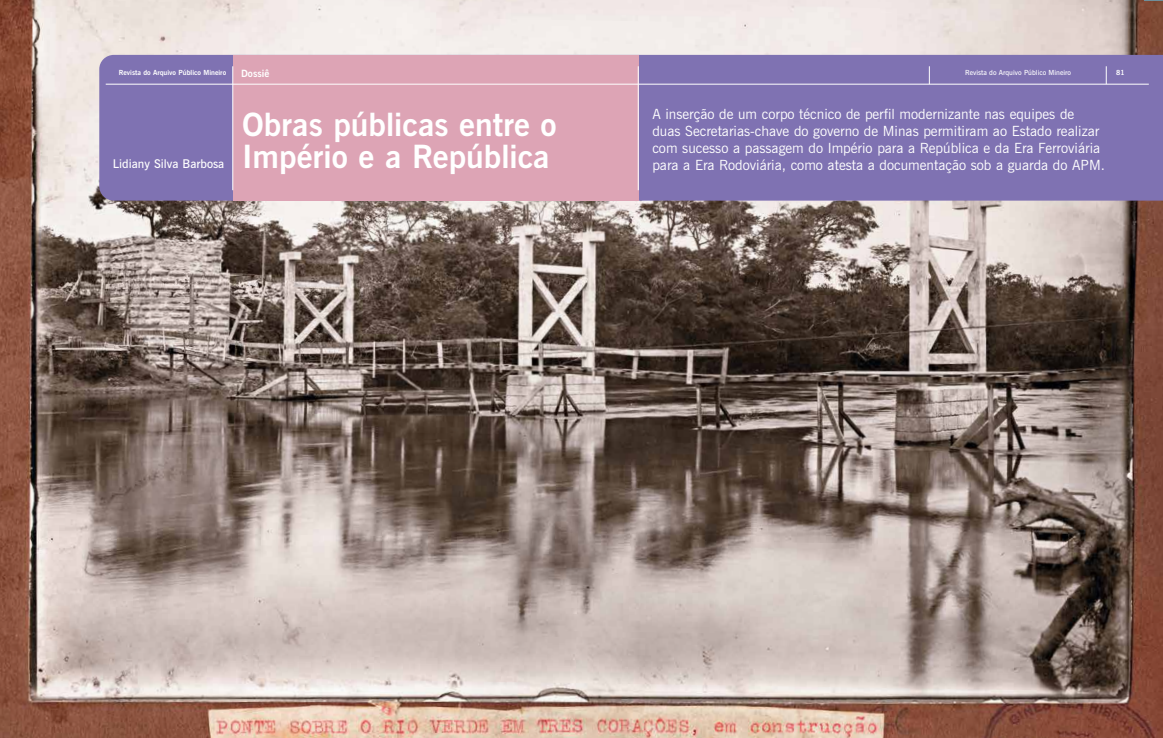
<style>
.page{position:relative;width:1163px;height:738px;background:#fff}
.page>*{position:absolute;margin:0;border:0;box-sizing:border-box;transform-origin:0 0}
.t1{font:700 32px "News Gothic BT";color:#fff}
.t2{font:14px/16.8px "News Gothic BT";color:#fff}
.t3{font:600 12px "News Gothic BT";color:#fff}
.t4{font:700 10px "News Gothic BT";color:#fff}
.t5{font:700 7px "News Gothic BT";color:#fff}
.t6{font:600 7px "News Gothic BT";color:#fff}
</style>
<div class="page">
<img style="left:0;top:0;width:1162px;height:737px">
<div style="left:99px;top:55px;width:1063px;height:145px;background:#7f72b2"></div>
<div style="left:233px;top:55px;width:405px;height:145px;background:#dda4b5"></div>
<hr style="left:232px;top:66px;width:1px;height:124px;background:#fff">
<hr style="left:638px;top:66px;width:1px;height:124px;background:#fff">
<svg style="left:928px;top:66px;width:1px;height:18px"></svg>
<svg style="left:1105px;top:66px;width:1px;height:18px"></svg>
<hr style="left:106px;top:84px;width:1042px;height:1px;background:#fff">
<p class="t4" style="left:241px;top:67px;width:30px">Dossiê</p>
<p class="t5" style="left:1115px;top:69px;width:10px">81</p>
<p class="t2" style="left:652px;top:106px;width:454px">A inserção de um corpo técnico de perfil modernizante nas equipes de duas Secretarias-chave do governo de Minas permitiram ao Estado realizar com sucesso a passagem do Império para a República e da Era Ferroviária para a Era Rodoviária, como atesta a documentação sob a guarda do APM.</p>
<p class="t5" style="left:119px;top:69px;width:109px">Revista do Arquivo Público Mineiro</p>
<p class="t6" style="left:965px;top:68px;width:107px">Revista do Arquivo Público Mineiro</p>
<h1 class="t1" style="left:242px;top:105px;width:316px">Obras públicas entre o</h1>
<p class="t3" style="left:113px;top:157px;width:113px">Lidiany Silva Barbosa</p>
<h1 class="t1" style="left:242px;top:137px;width:309px">Império e a República</h1>
</div>
